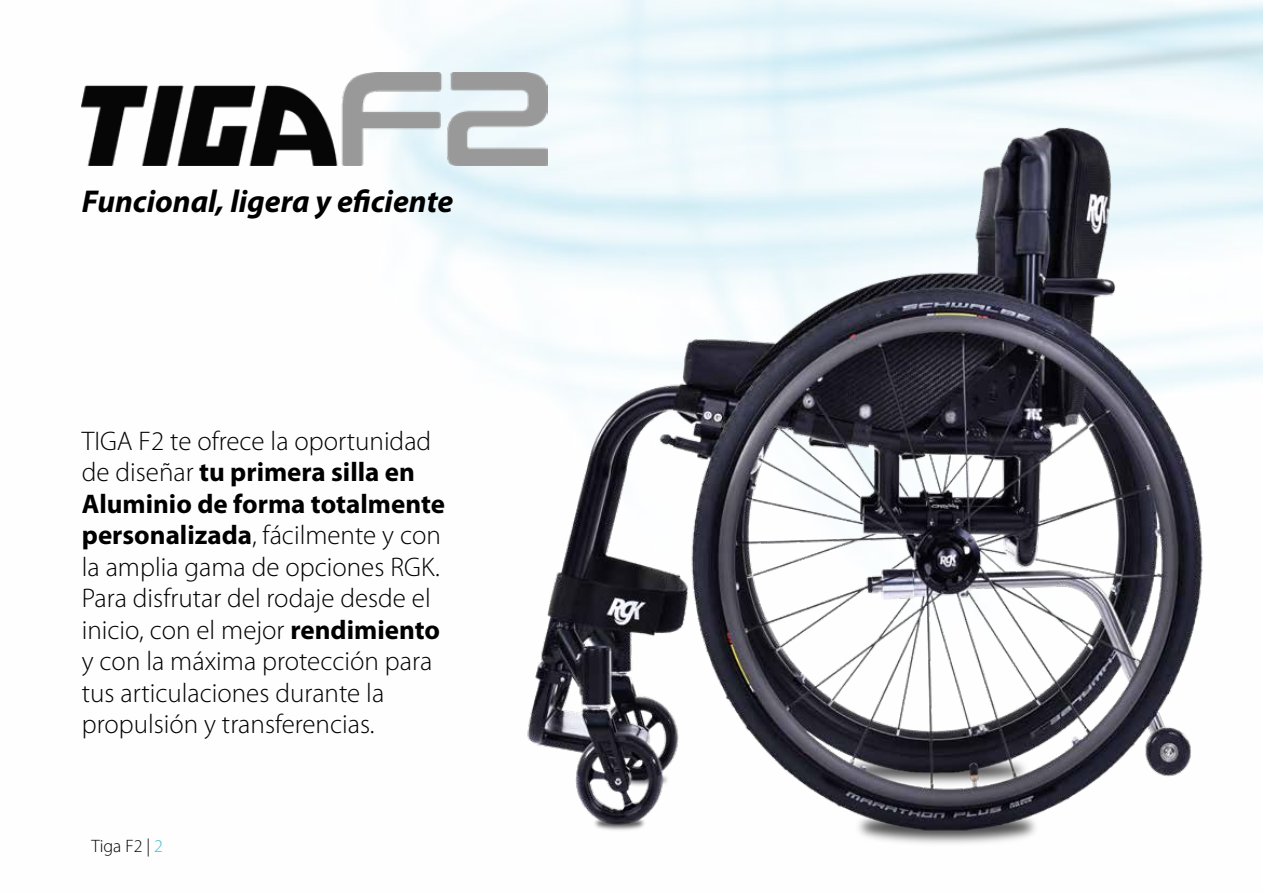
<style>
.page{position:relative;width:1263px;height:893px;background:#fff}
.page>*{position:absolute;margin:0;border:0;box-sizing:border-box;transform-origin:0 0}
.t1{font:italic 700 31.65px "Myriad Pro";color:#000}
.t2{font:300 27px/31.5px "Myriad Pro";color:#000}
.t3{font:300 18px "Myriad Pro";color:#000}
.s1{font-weight:700}
.s2{color:#3cb9cf}
</style>
<div class="page">
<img style="left:81px;top:0;width:1182px;height:382px">
<img style="left:520px;top:61px;width:689px;height:783px">
<img style="left:82px;top:73px;width:466px;height:93px">
<p class="t1" style="left:82px;top:181px;width:373px">Funcional, ligera y eficiente</p>
<p class="t2" style="left:82px;top:425px;width:365px">TIGA F2 te ofrece la oportunidad de diseñar <span class="s1">tu primera silla en<br>Aluminio de forma totalmente personalizada</span>, fácilmente y con la amplia gama de opciones RGK.<br>Para disfrutar del rodaje desde el inicio, con el mejor <span class="s1">rendimiento </span>y con la máxima protección para tus articulaciones durante la propulsión y transferencias.</p>
<p class="t3" style="left:91px;top:837px;width:73px">Tiga F2 | <span class="s2">2</span></p>
</div>
